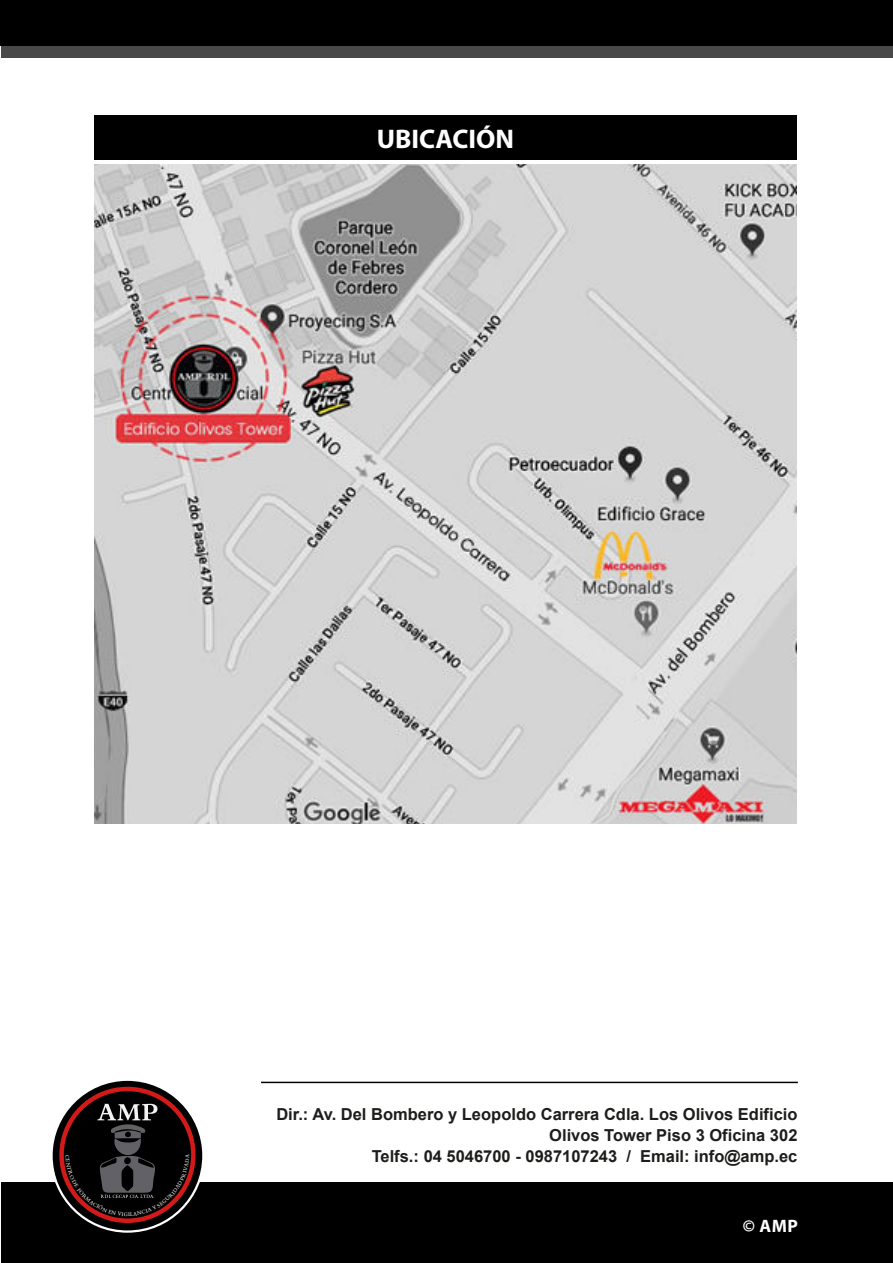
<style>
.page{position:relative;width:893px;height:1263px;background:#fff}
.page>*{position:absolute;margin:0;border:0;box-sizing:border-box;transform-origin:0 0}
.t1{font:700 27px "Myriad Pro";color:#fff}
.t2{font:700 18px "Myriad Pro";color:#fff}
.t3{font:700 16.5px/21px "Arial";color:#1d1d1b;text-align:right}
</style>
<div class="page">
<div style="left:1px;top:12px;width:892px;height:45px;background:#494949"></div>
<div style="left:0;top:0;width:893px;height:45px;background:#000"></div>
<div style="left:2px;top:1182px;width:891px;height:81px;background:#000"></div>
<hr style="left:261px;top:1082px;width:537px;height:1px;background:#000">
<svg style="left:52px;top:1080px;width:151px;height:151px;fill:#000"></svg>
<div style="left:59px;top:1087px;width:137px;height:136px;border:4px solid #d21a18;border-radius:50%"></div>
<div style="left:94px;top:115px;width:702px;height:45px;background:#000"></div>
<img style="left:95px;top:164px;width:701px;height:659px">
<svg style="left:66px;top:1104px;width:123px;height:112px"></svg>
<h1 class="t1" style="left:377px;top:122px;width:139px">UBICACIÓN</h1>
<p class="t3" style="left:276px;top:1105px;width:523px">Dir.: Av. Del Bombero y Leopoldo Carrera Cdla. Los Olivos Edificio<br>Olivos Tower Piso 3 Oficina 302<br>Telfs.: 04 5046700 - 0987107243 / Email: info@amp.ec</p>
<p class="t2" style="left:743px;top:1215px;width:56px">© AMP</p>
</div>
